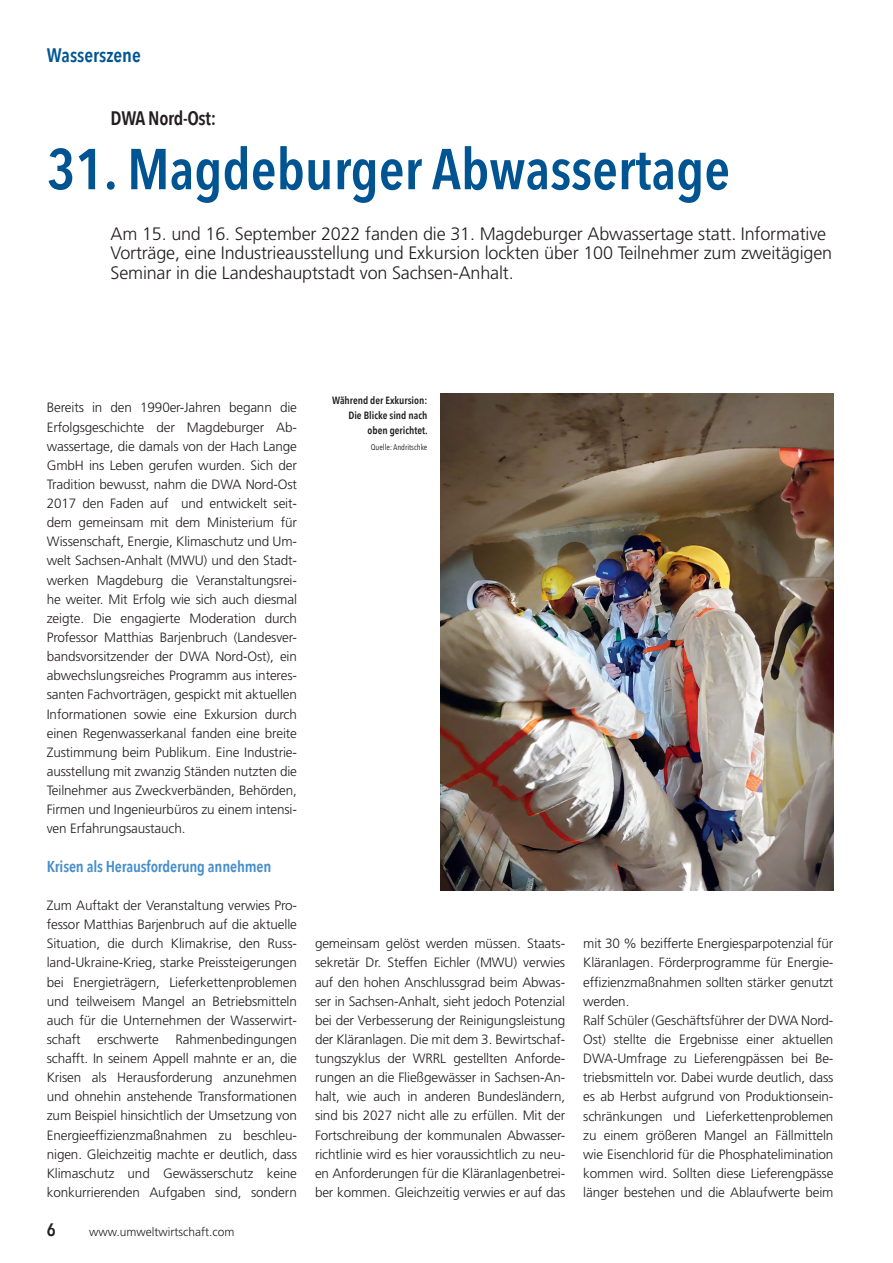
<style>
.page{position:relative;width:893px;height:1263px;background:#fff}
.page>*{position:absolute;margin:0;border:0;box-sizing:border-box;transform-origin:0 0}
.t1{font:600 57px "Avenir Next Condensed";color:#005492}
.t2{font:600 19.5px "Avenir Next Condensed";letter-spacing:-.015em;color:#231f20}
.t3{font:600 19.5px "Avenir Next Condensed";color:#005492}
.t4{font:300 18px/19.2px "Frutiger";letter-spacing:-.01em;color:#231f20}
.t5{font:600 18px "Avenir Next Condensed";color:#231f20}
.t6{font:600 15.75px "Avenir Next Condensed";letter-spacing:-.01em;color:#448dcb}
.t7{font:300 13.5px/19.2px "Frutiger";letter-spacing:-.01em;color:#231f20;text-align:justify}
.t8{font:300 12px "Frutiger";color:#231f20}
.t9{font:600 10.5px/15.3px "Avenir Next Condensed";color:#231f20;text-align:right}
.t10{font:8.25px "Avenir Next Condensed";color:#231f20}
</style>
<div class="page">
<img style="left:440px;top:393px;width:393px;height:498px">
<h2 class="t3" style="left:47px;top:38px;width:96px">Wasserszene</h2>
<h2 class="t2" style="left:111px;top:102px;width:107px">DWA Nord-Ost:</h2>
<h1 class="t1" style="left:47px;top:120px;width:685px">31. Magdeburger Abwassertage</h1>
<p class="t4" style="left:111px;top:224px;width:723px">Am 15. und 16. September 2022 fanden die 31. Magdeburger Abwassertage statt. Informative<br>Vorträge, eine Industrieausstellung und Exkursion lockten über 100 Teilnehmer zum zweitägigen<br>Seminar in die Landeshauptstadt von Sachsen-Anhalt.</p>
<p class="t7" style="left:47px;top:398px;width:252px">Bereits in den 1990er-Jahren begann die Erfolgsgeschichte der Magdeburger Ab&shy;wassertage, die damals von der Hach Lange GmbH ins Leben gerufen wurden. Sich der Tradition bewusst, nahm die DWA Nord-Ost 2017 den Faden auf und entwickelt seit&shy;dem gemeinsam mit dem Ministerium für Wissenschaft, Energie, Klimaschutz und Um&shy;welt Sachsen-Anhalt (MWU) und den Stadt&shy;werken Magdeburg die Veranstaltungsrei&shy;he weiter. Mit Erfolg wie sich auch diesmal zeigte. Die engagierte Moderation durch Professor Matthias Barjenbruch (Landesver&shy;bandsvorsitzender der DWA Nord-Ost), ein abwechslungsreiches Programm aus interes&shy;santen Fachvorträgen, gespickt mit aktuellen Informationen sowie eine Exkursion durch einen Regenwasserkanal fanden eine breite Zustimmung beim Publikum. Eine Industrie&shy;ausstellung mit zwanzig Ständen nutzten die Teilnehmer aus Zweckverbänden, Behörden, Firmen und Ingenieurbüros zu einem intensi&shy;ven Erfahrungsaustauch.</p>
<p class="t6" style="left:47px;top:853px;width:226px">Krisen als Herausforderung annehmen</p>
<p class="t7" style="left:47px;top:896px;width:252px">Zum Auftakt der Veranstaltung verwies Pro&shy;fessor Matthias Barjenbruch auf die aktuelle Situation, die durch Klimakrise, den Russ&shy;land-Ukraine-Krieg, starke Preissteigerungen bei Energieträgern, Lieferkettenproblemen und teilweisem Mangel an Betriebsmitteln auch für die Unternehmen der Wasserwirt&shy;schaft erschwerte Rahmenbedingungen schafft. In seinem Appell mahnte er an, die Krisen als Herausforderung anzunehmen und ohnehin anstehende Transformationen zum Beispiel hinsichtlich der Umsetzung von Energieeffizienzmaßnahmen zu beschleu&shy;nigen. Gleichzeitig machte er deutlich, dass Klimaschutz und Gewässerschutz keine konkurrierenden Aufgaben sind, sondern</p>
<h3 class="t5" style="left:47px;top:1214px;width:10px">6</h3>
<p class="t8" style="left:89px;top:1224px;width:147px">www.umweltwirtschaft.com</p>
<p class="t9" style="left:332px;top:392px;width:97px">Während der Exkursion:<br>Die Blicke sind nach oben gerichtet.</p>
<p class="t10" style="left:371px;top:440px;width:58px">Quelle: Andritschke</p>
<p class="t7" style="left:315px;top:934px;width:252px">gemeinsam gelöst werden müssen. Staats&shy;sekretär Dr. Steffen Eichler (MWU) verwies auf den hohen Anschlussgrad beim Abwas&shy;ser in Sachsen-Anhalt, sieht jedoch Potenzial bei der Verbesserung der Reinigungsleistung der Kläranlagen. Die mit dem 3. Bewirtschaf&shy;tungszyklus der WRRL gestellten Anforde&shy;rungen an die Fließgewässer in Sachsen-An&shy;halt, wie auch in anderen Bundesländern, sind bis 2027 nicht alle zu erfüllen. Mit der Fortschreibung der kommunalen Abwasser&shy;richtlinie wird es hier voraussichtlich zu neu&shy;en Anforderungen für die Kläranlagenbetrei&shy;ber kommen. Gleichzeitig verwies er auf das</p>
<p class="t7" style="left:583px;top:934px;width:252px;text-align:left">mit 30 % bezifferte Energiesparpotenzial für Kläranlagen. Förderprogramme für Energie&shy;effizienzmaßnahmen sollten stärker genutzt werden.<br>Ralf Schüler (Geschäftsführer der DWA Nord-Ost) stellte die Ergebnisse einer aktuellen DWA-Umfrage zu Lieferengpässen bei Be&shy;triebsmitteln vor. Dabei wurde deutlich, dass es ab Herbst aufgrund von Produktionsein&shy;schränkungen und Lieferkettenproblemen zu einem größeren Mangel an Fällmitteln wie Eisenchlorid für die Phosphatelimination kommen wird. Sollten diese Lieferengpässe länger bestehen und die Ablaufwerte beim</p>
</div>
